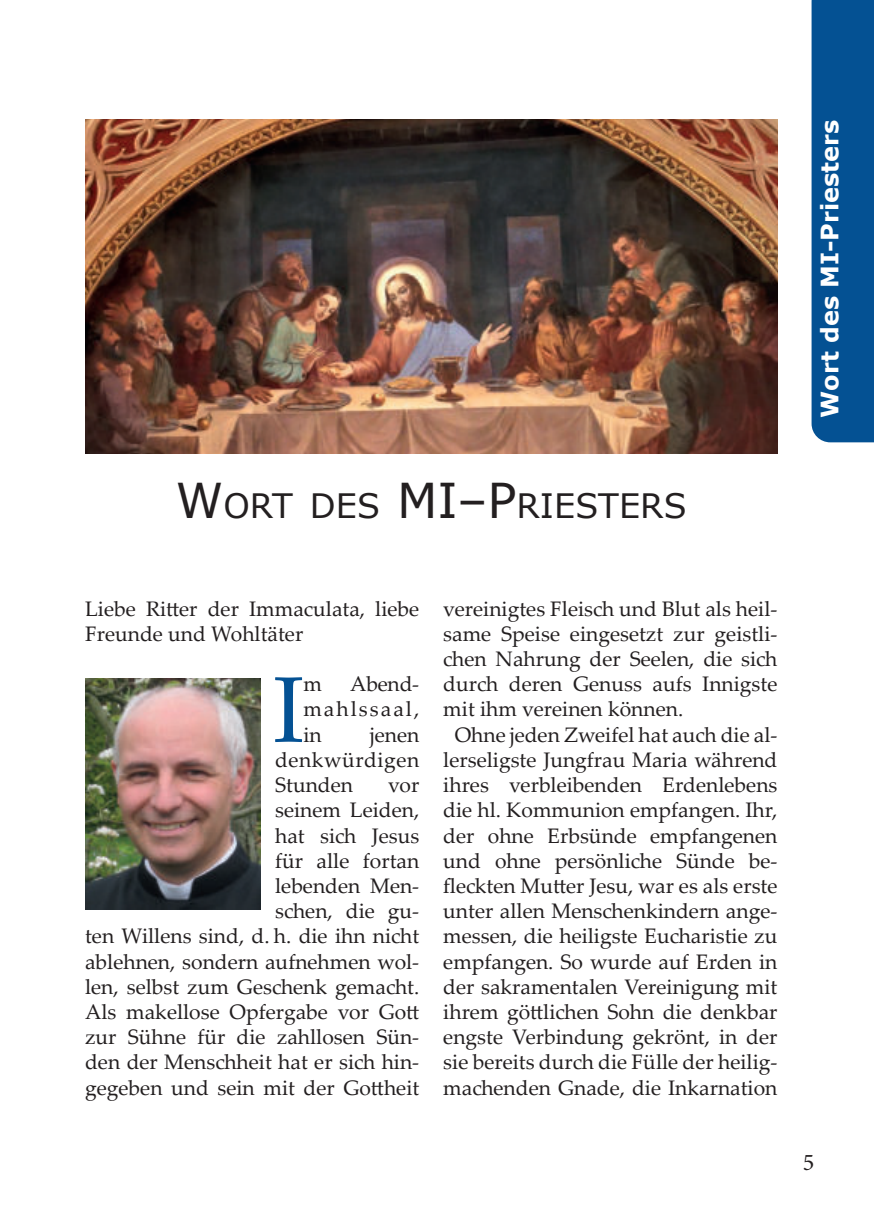
<style>
.page{position:relative;width:874px;height:1225px;background:#fff}
.page>*{position:absolute;margin:0;border:0;box-sizing:border-box;transform-origin:0 0}
.t1{font:93.4px "Palatino Linotype";color:#045193}
.t2{font:33.6px "Verdana";color:#231f20}
.t3{font:700 24px "Verdana";color:#fff}
.t4{font:24px "Minion Pro";color:#231f20}
.t5{font:21px/25.2px "Palatino Linotype";color:#231f20;text-align:justify}
.s1{font-size:48px}
</style>
<div class="page">
<div style="left:811px;top:0;width:62px;height:442px;background:#045193"></div>
<img style="left:85px;top:678px;width:175px;height:231px">
<img style="left:85px;top:120px;width:692px;height:333px">
<h2 class="t2" style="left:176px;top:487px;width:512px"><span class="s1">W</span>ORT DES <span class="s1">MI–P</span>RIESTERS</h2>
<p class="t3" style="left:819px;top:418px;width:300px;rotate:-90deg">Wort des MI-Priesters</p>
<p class="t5" style="left:85px;top:595px;width:335px">Liebe Ritter der Immaculata, liebe<br>Freunde und Wohltäter</p>
<h1 class="t1" style="left:273px;top:673px;width:33px">I</h1>
<p class="t5" style="left:303px;top:674px;width:20px">m</p>
<p class="t5" style="left:303px;top:674px;width:117px;text-indent:47px">Abend&shy;mahlssaal, in</p>
<p class="t5" style="left:275px;top:724px;width:145px;text-indent:95px">jenen denkwürdigen Stunden</p>
<p class="t5" style="left:85px;top:771px;width:335px;text-align:right">vor<br>seinem Leiden,<br>hat sich Jesus<br>für alle fortan<br>lebenden Men-<br>schen, die gu-<br>ten Willens sind, d. h. die ihn nicht ablehnen, sondern aufnehmen wol&shy;len, selbst zum Geschenk gemacht.<br>Als makellose Opfergabe vor Gott zur Sühne für die zahllosen Sün&shy;den der Menschheit hat er sich hin&shy;gegeben und sein mit der Gottheit</p>
<p class="t5" style="left:443px;top:595px;width:335px">vereinigtes Fleisch und Blut als heil-</p>
<p class="t5" style="left:443px;top:620px;width:335px">same Speise eingesetzt zur geistli-</p>
<p class="t5" style="left:443px;top:645px;width:335px">chen Nahrung der Seelen, die sich</p>
<p class="t5" style="left:443px;top:670px;width:335px">durch deren Genuss aufs Innigste</p>
<p class="t5" style="left:443px;top:696px;width:241px">mit ihm vereinen können.</p>
<p class="t5" style="left:454px;top:721px;width:324px">Ohne jeden Zweifel hat auch die al-</p>
<p class="t5" style="left:443px;top:746px;width:335px">lerseligste Jungfrau Maria während</p>
<p class="t5" style="left:443px;top:771px;width:335px">ihres verbleibenden Erdenlebens</p>
<p class="t5" style="left:443px;top:796px;width:335px">die hl. Kommunion empfangen. Ihr,</p>
<p class="t5" style="left:443px;top:822px;width:335px">der ohne Erbsünde empfangenen</p>
<p class="t5" style="left:443px;top:847px;width:335px">und ohne persönliche Sünde be-</p>
<p class="t5" style="left:443px;top:872px;width:335px">fleckten Mutter Jesu, war es als erste</p>
<p class="t5" style="left:443px;top:897px;width:335px">unter allen Menschenkindern ange-</p>
<p class="t5" style="left:443px;top:922px;width:335px">messen, die heiligste Eucharistie zu</p>
<p class="t5" style="left:443px;top:948px;width:335px">empfangen. So wurde auf Erden in</p>
<p class="t5" style="left:443px;top:973px;width:335px">der sakramentalen Vereinigung mit</p>
<p class="t5" style="left:443px;top:998px;width:335px">ihrem göttlichen Sohn die denkbar</p>
<p class="t5" style="left:443px;top:1023px;width:335px">engste Verbindung gekrönt, in der</p>
<p class="t5" style="left:443px;top:1048px;width:335px">sie bereits durch die Fülle der heilig-</p>
<p class="t5" style="left:443px;top:1074px;width:335px">machenden Gnade, die Inkarnation</p>
<p class="t4" style="left:802px;top:1147px;width:13px">5</p>
</div>
